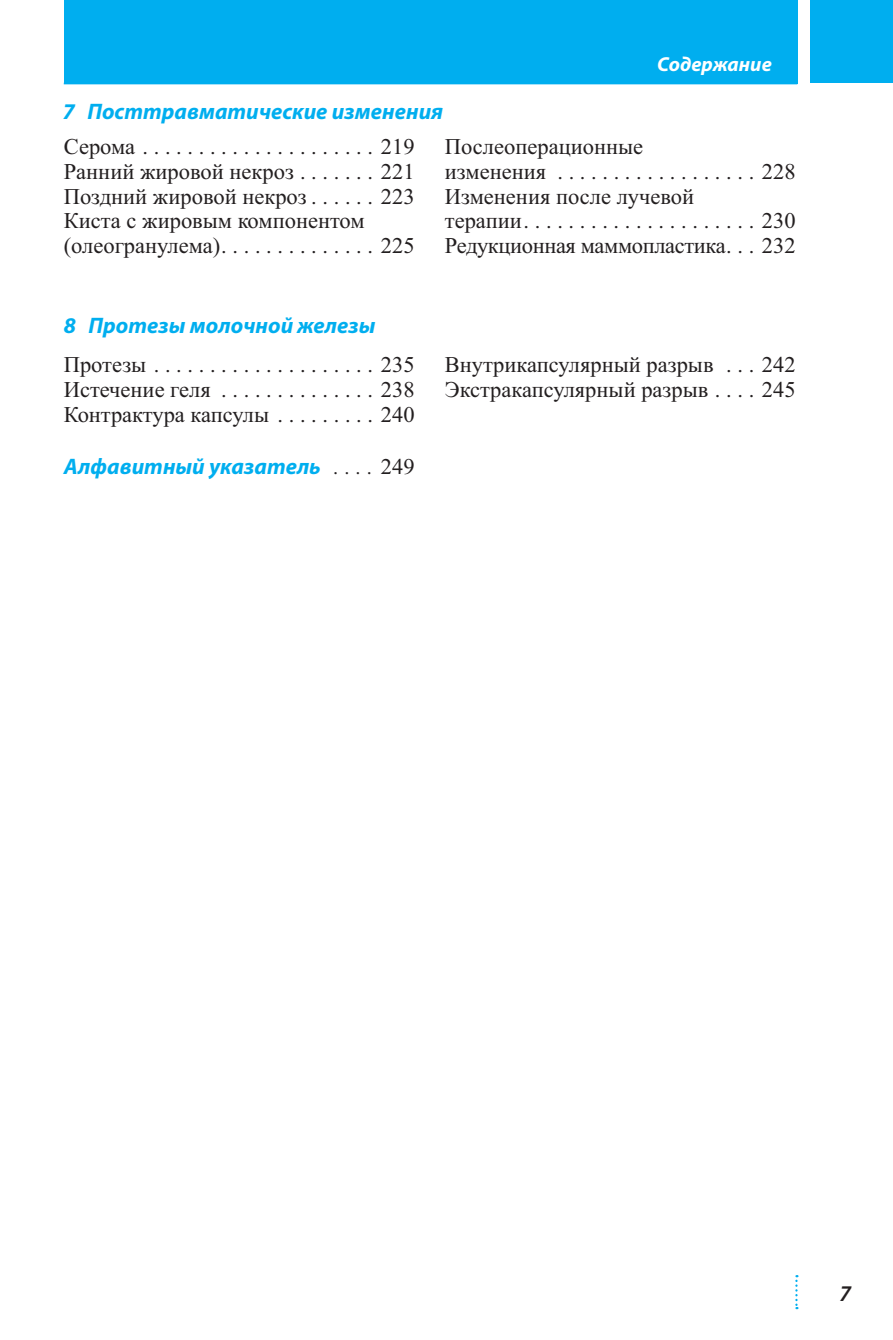
<style>
.page{position:relative;width:893px;height:1340px;background:#fff}
.page>*{position:absolute;margin:0;border:0;box-sizing:border-box;transform-origin:0 0}
.t1{font:22.5px/24.8px "Times New Roman";color:#231f20}
.t2{font:italic 700 22.5px "Myriad Pro";color:#00aeef}
.t3{font:italic 600 22.5px "Myriad Pro";color:#231f20}
.t4{font:italic 700 20.25px "Myriad Pro";letter-spacing:.005em;color:#fff}
.s1{font-family:"Times New Roman";font-weight:400;color:#231f20}
.s2{font-family:"Times New Roman";font-weight:400;font-style:normal;color:#231f20}
</style>
<div class="page">
<div style="left:810px;top:0;width:83px;height:83px;background:#00aeef"></div>
<svg style="left:795px;top:1275px;width:3px;height:34px"></svg>
<div style="left:64px;top:0;width:733px;height:84px;background:#00aeef"></div>
<p class="t2" style="left:63px;top:103px;width:382px">7 Посттравматические изменения</p>
<p class="t4" style="left:657px;top:56px;width:116px">Содержание</p>
<p class="t1" style="left:64px;top:136px;width:352px">Серома . . . . . . . . . . . . . . . . . . . . . 219<br>Ранний жировой некроз . . . . . . . 221<br>Поздний жировой некроз . . . . . . 223<br>Киста с жировым компонентом (олеогранулема) . . . . . . . . . . . . . . 225</p>
<p class="t1" style="left:445px;top:136px;width:352px">Послеоперационные<br>изменения . . . . . . . . . . . . . . . . . . 228<br>Изменения после лучевой<br>терапии . . . . . . . . . . . . . . . . . . . . . 230<br>Редукционная маммопластика . . . 232</p>
<p class="t2" style="left:64px;top:316px;width:313px">8 Протезы молочной железы</p>
<p class="t1" style="left:64px;top:354px;width:352px;text-align:justify">Протезы . . . . . . . . . . . . . . . . . . . . 235<br>Истечение геля . . . . . . . . . . . . . . 238<br>Контрактура капсулы . . . . . . . . . 240</p>
<p class="t1" style="left:445px;top:354px;width:352px">Внутрикапсулярный разрыв . . . 242<br>Экстракапсулярный разрыв . . . . 245</p>
<p class="t2" style="left:64px;top:458px;width:352px">Алфавитный указатель <span class="s1">. . . .</span> <span class="s2">249</span></p>
<p class="t3" style="left:839px;top:1279px;width:13px">7</p>
</div>
